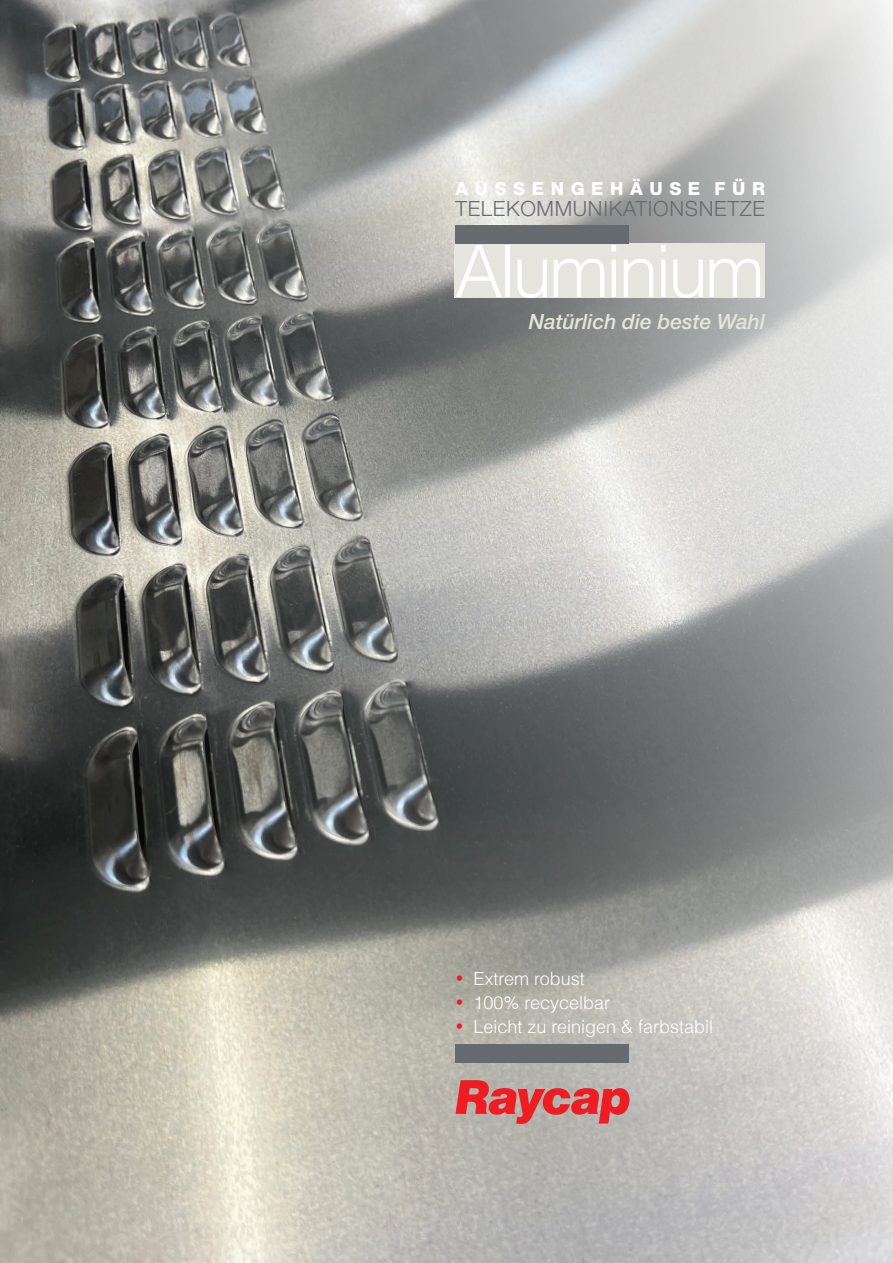
<style>
.page{position:relative;width:893px;height:1263px;background:#fff}
.page>*{position:absolute;margin:0;border:0;box-sizing:border-box;transform-origin:0 0}
.t1{font:300 72px "Helvetica LT Com";letter-spacing:-.045em;color:#fff}
.t2{font:300 21px "Helvetica Neue LT Std";letter-spacing:.03em;color:#666b70}
.t3{font:italic 500 21px "Helvetica Neue LT Std";color:#e5e4dd}
.t4{font:300 18px "Helvetica LT Com";color:#fff}
.t5{font:800 18px "Helvetica Neue LT Std";letter-spacing:.365em;color:#fff}
.s1{color:#ee1d23}
</style>
<div class="page">
<img style="left:0;top:0;width:893px;height:1263px">
<div style="left:454px;top:243px;width:311px;height:54px;background:#e5e4dd"></div>
<div style="left:455px;top:225px;width:174px;height:18px;background:#666b70"></div>
<svg style="left:455px;top:1080px;width:174px;height:44px;background:#ce6f6e"></svg>
<div style="left:455px;top:1044px;width:174px;height:18px;background:#666b70"></div>
<p class="t5" style="left:455px;top:178px;width:311px">AUSSENGEHÄUSE FÜR</p>
<p class="t2" style="left:455px;top:196px;width:311px">TELEKOMMUNIKATIONSNETZE</p>
<h1 class="t1" style="left:455px;top:227px;width:312px">Aluminium</h1>
<p class="t3" style="left:529px;top:309px;width:238px">Natürlich die beste Wahl</p>
<p class="t4" style="left:455px;top:967px;width:131px"><span class="s1">•</span> Extrem robust</p>
<p class="t4" style="left:455px;top:991px;width:156px"><span class="s1">•</span> 100% recycelbar</p>
<p class="t4" style="left:455px;top:1015px;width:259px"><span class="s1">•</span> Leicht zu reinigen &amp; farbstabil</p>
</div>
